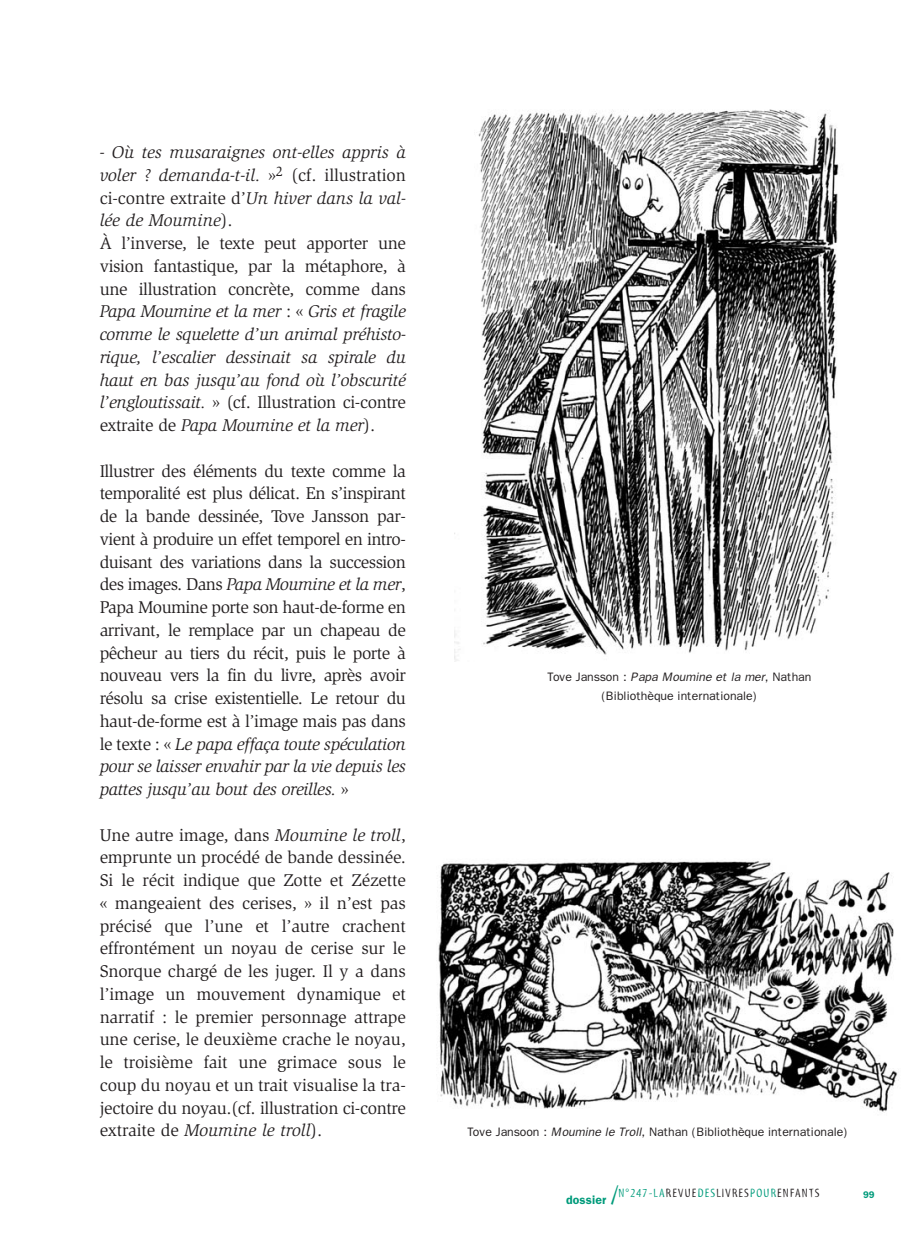
<style>
.page{position:relative;width:919px;height:1241px;background:#fff}
.page>*{position:absolute;margin:0;border:0;box-sizing:border-box;transform-origin:0 0}
.t1{font:17.5px/22.8px "Slimbach";letter-spacing:-.025em;color:#231f20;text-align:justify}
.t2{font:italic 17.5px/22.8px "Slimbach";letter-spacing:-.015em;color:#231f20}
.t3{font:12.25px/19.2px "Franklin Gothic";letter-spacing:-.005em;color:#231f20;text-align:center}
.t4{font:12.25px "Myriad Tilt";letter-spacing:.1em;color:#231f20}
.t5{font:600 9.62px "Franklin Gothic";color:#009b7b}
.s1{font-style:normal}
.s2{font-style:italic}
.s3{font-family:"Franklin Gothic";font-weight:600;color:#009b7b}
.s4{font-size:26.25px;color:#009b7b}
.s5{color:#009b7b}
</style>
<div class="page">
<img style="left:455px;top:109px;width:384px;height:552px">
<img style="left:438px;top:861px;width:461px;height:252px">
<p class="t2" style="left:100px;top:142px;width:308px">- Où tes musaraignes ont-elles appris à voler ? demanda-t-il. <span class="s1">»</span><sup>2</sup> <span class="s1">(cf. illustration ci-contre extraite d’</span>Un hiver dans la val&shy;lée de Moumine<span class="s1">).<br>À l’inverse, le texte peut apporter une vision fantastique, par la métaphore, à une illustration concrète, comme dans </span>Papa Moumine et la mer <span class="s1">: «</span> Gris et fragile comme le squelette d’un animal préhisto&shy;rique, l’escalier dessinait sa spirale du haut en bas jusqu’au fond où l’obscurité l’engloutissait. <span class="s1">» (cf. Illustration ci-contre extraite de</span> Papa Moumine et la mer<span class="s1">).</span></p>
<p class="t1" style="left:100px;top:461px;width:308px">Illustrer des éléments du texte comme la temporalité est plus délicat. En s’inspirant de la bande dessinée, Tove Jansson par&shy;vient à produire un effet temporel en intro&shy;duisant des variations dans la succession des images. Dans <span class="s2">Papa Moumine et la mer</span>, Papa Moumine porte son haut-de-forme en arrivant, le remplace par un chapeau de pêcheur au tiers du récit, puis le porte à nouveau vers la fin du livre, après avoir résolu sa crise existentielle. Le retour du haut-de-forme est à l’image mais pas dans le texte : « <span class="s2">Le papa effaça toute spéculation pour se laisser envahir par la vie depuis les pattes jusqu’au bout des oreilles.</span> »</p>
<p class="t1" style="left:100px;top:825px;width:308px">Une autre image, dans <span class="s2">Moumine le troll</span>, emprunte un procédé de bande dessinée.<br>Si le récit indique que Zotte et Zézette « mangeaient des cerises, » il n’est pas précisé que l’une et l’autre crachent effrontément un noyau de cerise sur le Snorque chargé de les juger. Il y a dans l’image un mouvement dynamique et narratif : le premier personnage attrape une cerise, le deuxième crache le noyau, le troisième fait une grimace sous le coup du noyau et un trait visualise la tra&shy;jectoire du noyau.(cf. illustration ci-contre extraite de <span class="s2">Moumine le troll</span>).</p>
<p class="t3" style="left:547px;top:668px;width:265px">Tove Jansson : <span class="s2">Papa Moumine et la mer</span>, Nathan (Bibliothèque internationale)</p>
<p class="t3" style="left:467px;top:1123px;width:382px">Tove Jansoon : <span class="s2">Moumine le Troll</span>, Nathan (Bibliothèque internationale)</p>
<p class="t4" style="left:566px;top:1189px;width:255px"><span class="s3">dossier</span> <span class="s4">/</span><span class="s5">N°247-LA</span>REVUE<span class="s5">DES</span>LIVRES<span class="s5">POUR</span>ENFANTS</p>
<p class="t5" style="left:863px;top:1191px;width:13px">99</p>
</div>
